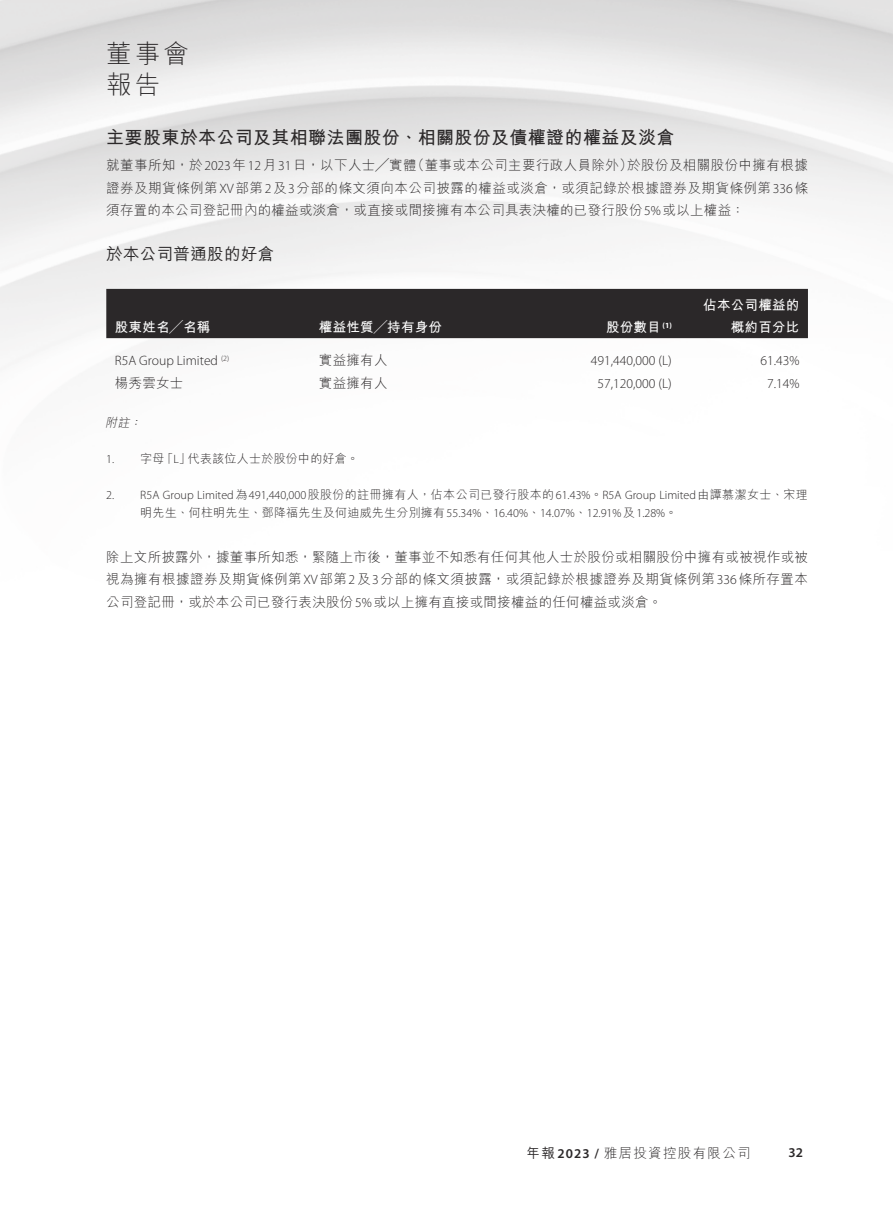
<style>
.page{position:relative;width:893px;height:1212px;background:#fff}
.page>*{position:absolute;margin:0;border:0;box-sizing:border-box;transform-origin:0 0}
.t1{font:300 25.5px/30.6px "M Hei HK";color:#2b2829}
.t2{font:700 18px "M Hei HK";letter-spacing:.02em;color:#2b2829}
.t3{font:500 16.5px "M Hei HK";letter-spacing:.02em;color:#2b2829}
.t4{font:300 13.65px "Myriad Pro";color:#2b2829}
.t5{font:300 13.5px/22.5px "M Hei HK";letter-spacing:.02em;color:#2b2829;text-align:justify}
.t6{font:700 13.5px/22.5px "M Hei HK";letter-spacing:.02em;color:#fff;text-align:right}
.t7{font:300 13.5px "M Hei HK";letter-spacing:.095em;color:#2b2829}
.t8{font:600 13.5px "Myriad Pro";color:#2b2829}
.t9{font:300 12.15px "Myriad Pro";color:#2b2829}
.t10{font:300 12px "M Hei HK";letter-spacing:.02em;color:#2b2829}
.t11{font:italic 300 12px "M Hei HK";color:#2b2829}
.s1{font-family:"Myriad Pro";font-size:13.65px}
.s2{font-family:"Myriad Pro";font-size:12.15px}
.s3{font-family:"M Hei HK";font-size:12px}
.s4{font-weight:500}
.s5{font-family:"Myriad Pro";font-weight:600}
</style>
<div class="page">
<div style="left:106px;top:289px;width:702px;height:49px;background:#2b2829"></div>
<h1 class="t1" style="left:106px;top:38px;width:84px">董事會報告</h1>
<h2 class="t2" style="left:106px;top:124px;width:570px">主要股東於本公司及其相聯法團股份、相關股份及債權證的權益及淡倉</h2>
<p class="t5" style="left:106px;top:154px;width:703px">就董事所知，於<span class="s1">2023</span>年<span class="s1">12</span>月<span class="s1">31</span>日，以下人士╱實體（董事或本公司主要行政人員除外）於股份及相關股份中擁有根據證券及期貨條例第<span class="s1">XV</span>部第<span class="s1">2</span>及<span class="s1">3</span>分部的條文須向本公司披露的權益或淡倉，或須記錄於根據證券及期貨條例第<span class="s1">336</span>條須存置的本公司登記冊內的權益或淡倉，或直接或間接擁有本公司具表決權的已發行股份<span class="s1">5%</span>或以上權益：</p>
<p class="t3" style="left:106px;top:242px;width:169px">於本公司普通股的好倉</p>
<p class="t6" style="left:115px;top:315px;width:97px">股東姓名╱名稱</p>
<p class="t6" style="left:319px;top:315px;width:125px">權益性質╱持有身份</p>
<p class="t6" style="left:606px;top:315px;width:67px">股份數目 <sup>(1)</sup></p>
<p class="t6" style="left:703px;top:292px;width:98px">佔本公司權益的概約百分比</p>
<p class="t4" style="left:115px;top:355px;width:116px">R5A Group Limited <sup>(2)</sup></p>
<p class="t5" style="left:319px;top:349px;width:70px">實益擁有人</p>
<p class="t4" style="left:591px;top:355px;width:82px">491,440,000 (L)</p>
<p class="t4" style="left:760px;top:355px;width:41px">61.43%</p>
<p class="t5" style="left:115px;top:371px;width:70px">楊秀雲女士</p>
<p class="t5" style="left:319px;top:371px;width:70px">實益擁有人</p>
<p class="t4" style="left:598px;top:378px;width:76px">57,120,000 (L)</p>
<p class="t4" style="left:767px;top:378px;width:34px">7.14%</p>
<p class="t11" style="left:105px;top:416px;width:40px">附註：</p>
<p class="t10" style="left:106px;top:452px;width:254px"><span class="s2">1.</span> 字母「<span class="s2">L</span>」代表該位人士於股份中的好倉。</p>
<p class="t9" style="left:106px;top:490px;width:703px">2. R5A Group Limited<span class="s3">為</span>491,440,000<span class="s3">股股份的註冊擁有人，佔本公司已發行股本的</span>61.43%<span class="s3">。</span>R5A Group Limited<span class="s3">由譚慕潔女士、宋理</span></p>
<p class="t10" style="left:140px;top:506px;width:538px">明先生、何柱明先生、鄧降福先生及何迪威先生分別擁有<span class="s2">55.34%</span>、<span class="s2">16.40%</span>、<span class="s2">14.07%</span>、<span class="s2">12.91%</span>及<span class="s2">1.28%</span>。</p>
<p class="t5" style="left:106px;top:545px;width:703px">除上文所披露外，據董事所知悉，緊隨上市後，董事並不知悉有任何其他人士於股份或相關股份中擁有或被視作或被視為擁有根據證券及期貨條例第<span class="s1">XV</span>部第<span class="s1">2</span>及<span class="s1">3</span>分部的條文須披露，或須記錄於根據證券及期貨條例第<span class="s1">336</span>條所存置本公司登記冊，或於本公司已發行表決股份<span class="s1">5%</span>或以上擁有直接或間接權益的任何權益或淡倉。</p>
<p class="t7" style="left:527px;top:1146px;width:226px"><span class="s4">年報</span><span class="s5">2023 /</span> 雅居投資控股有限公司</p>
<p class="t8" style="left:788px;top:1148px;width:16px">32</p>
</div>
